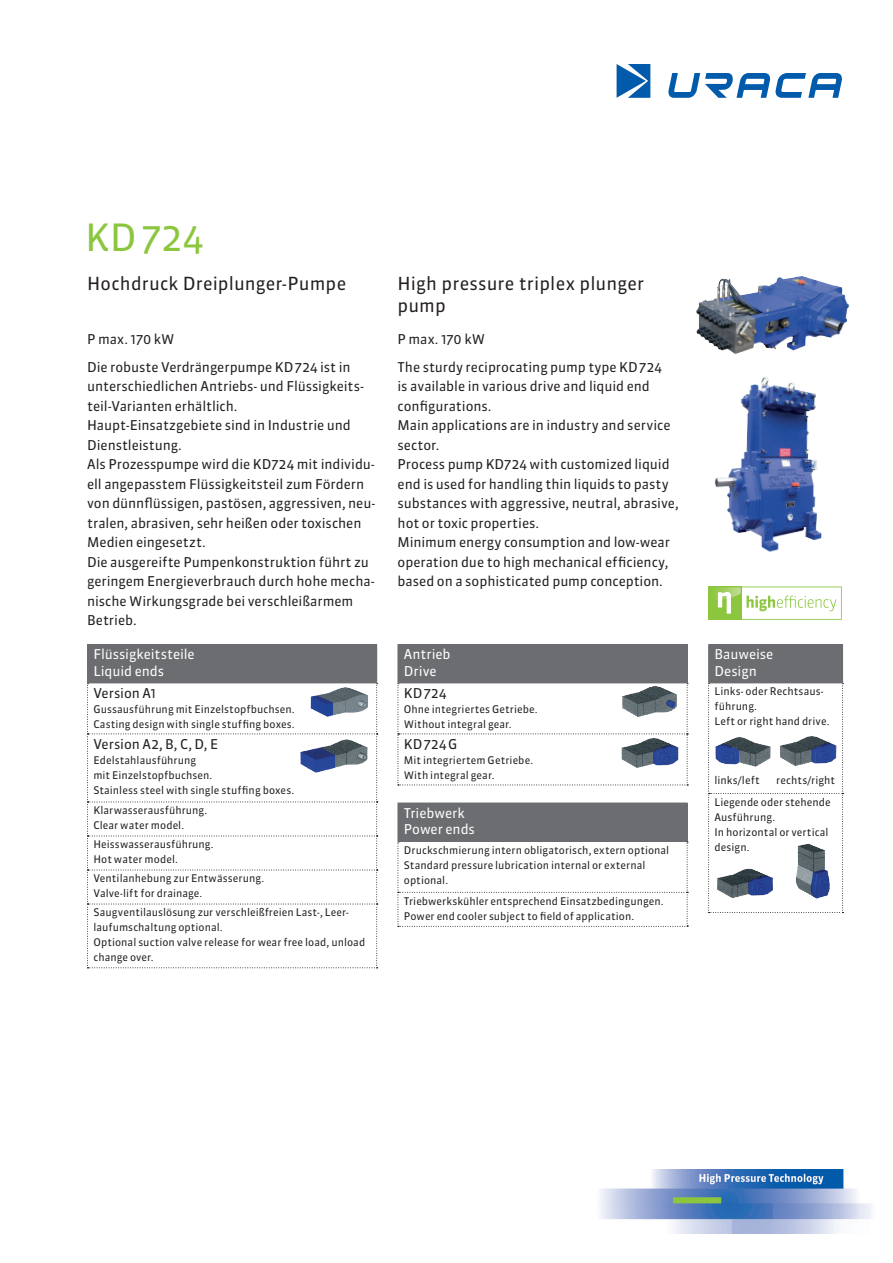
<style>
.page{position:relative;width:893px;height:1263px;background:#fff}
.page>*{position:absolute;margin:0;border:0;box-sizing:border-box;transform-origin:0 0}
.t1{font:37.5px "Sanuk OT";letter-spacing:.005em;color:#8bc63e}
.t2{font:18px/21.3px "Sanuk OT";letter-spacing:.01em;color:#231f20}
.t3{font:13.5px/19.5px "Sanuk OT";letter-spacing:-.005em;color:#231f20}
.t4{font:13.5px/16.5px "Sanuk OT";letter-spacing:-.005em;color:#fff}
.t5{font:10.5px/15px "Sanuk OT";letter-spacing:.005em;color:#231f20}
</style>
<div class="page">
<div style="left:88px;top:645px;width:289px;height:38px;background:#6c6d70"></div>
<svg style="left:87px;top:683px;width:291px;height:285px"></svg>
<hr style="left:87px;top:644px;width:290px;height:1px;background:#6c6d70">
<hr style="left:87px;top:682px;width:290px;height:1px;background:#6c6d70">
<hr style="left:87px;top:645px;width:1px;height:37px;background:#6c6d70">
<div style="left:398px;top:645px;width:289px;height:38px;background:#6c6d70"></div>
<svg style="left:398px;top:683px;width:290px;height:102px"></svg>
<hr style="left:398px;top:644px;width:289px;height:1px;background:#6c6d70">
<hr style="left:687px;top:645px;width:1px;height:37px;background:#6c6d70">
<div style="left:398px;top:803px;width:289px;height:38px;background:#6c6d70"></div>
<hr style="left:398px;top:841px;width:289px;height:1px;background:#6c6d70">
<hr style="left:687px;top:803px;width:1px;height:38px;background:#6c6d70">
<svg style="left:398px;top:842px;width:290px;height:85px"></svg>
<div style="left:709px;top:645px;width:133px;height:38px;background:#6c6d70"></div>
<svg style="left:708px;top:683px;width:135px;height:230px"></svg>
<hr style="left:708px;top:644px;width:135px;height:1px;background:#6c6d70">
<hr style="left:708px;top:682px;width:135px;height:1px;background:#6c6d70">
<hr style="left:708px;top:645px;width:1px;height:37px;background:#6c6d70">
<hr style="left:842px;top:645px;width:1px;height:37px;background:#6c6d70">
<img style="left:711px;top:735px;width:64px;height:32px">
<img style="left:778px;top:734px;width:60px;height:33px">
<img style="left:712px;top:865px;width:64px;height:36px">
<img style="left:793px;top:841px;width:38px;height:60px">
<img style="left:620px;top:737px;width:60px;height:33px">
<img style="left:620px;top:684px;width:60px;height:33px">
<img style="left:310px;top:686px;width:58px;height:31px">
<img style="left:299px;top:735px;width:72px;height:39px">
<img style="left:696px;top:276px;width:106px;height:75px">
<svg style="left:668px;top:73px;width:174px;height:25px"></svg>
<svg style="left:617px;top:64px;width:33px;height:34px"></svg>
<img style="left:600px;top:1169px;width:271px;height:64px">
<img style="left:714px;top:376px;width:108px;height:176px">
<svg style="left:708px;top:586px;width:134px;height:34px"></svg>
<h1 class="t1" style="left:85px;top:214px;width:120px">KD724</h1>
<h2 class="t2" style="left:87px;top:273px;width:261px">Hochdruck Dreiplunger-Pumpe</h2>
<p class="t3" style="left:87px;top:326px;width:265px;line-height:27.6px">P max. 170 kW<br>Die robuste Verdrängerpumpe KD724 ist in</p>
<p class="t3" style="left:87px;top:377px;width:289px">unterschiedlichen Antriebs- und Flüssigkeits&shy;teil-Varianten erhältlich.<br>Haupt-Einsatzgebiete sind in Industrie und Dienstleistung.<br>Als Prozesspumpe wird die KD724 mit individu&shy;ell angepasstem Flüssigkeitsteil zum Fördern von dünnflüssigen, pastösen, aggressiven, neu&shy;tralen, abrasiven, sehr heißen oder toxischen Medien eingesetzt.<br>Die ausgereifte Pumpenkonstruktion führt zu geringem Energieverbrauch durch hohe mecha&shy;nische Wirkungsgrade bei verschleißarmem Betrieb.</p>
<p class="t4" style="left:93px;top:646px;width:103px">Flüssigkeitsteile<br>Liquid ends</p>
<p class="t3" style="left:93px;top:683px;width:64px">Version A1</p>
<p class="t5" style="left:93px;top:701px;width:203px">Gussausführung mit Einzelstopfbuchsen.<br>Casting design with single stuffing boxes.</p>
<p class="t3" style="left:93px;top:734px;width:126px">Version A2, B, C, D, E</p>
<p class="t5" style="left:93px;top:752px;width:202px">Edelstahlausführung<br>mit Einzelstopfbuchsen.<br>Stainless steel with single stuffing boxes.</p>
<p class="t5" style="left:93px;top:803px;width:115px">Klarwasserausführung.<br>Clear water model.</p>
<p class="t5" style="left:93px;top:837px;width:122px">Heisswasserausführung.<br>Hot water model.</p>
<p class="t5" style="left:93px;top:871px;width:172px">Ventilanhebung zur Entwässerung.<br>Valve-lift for drainage.</p>
<p class="t5" style="left:93px;top:905px;width:273px">Saugventilauslösung zur verschleißfreien Last-, Leer&shy;laufumschaltung optional.<br>Optional suction valve release for wear free load, unload change over.</p>
<h2 class="t2" style="left:398px;top:273px;width:248px">High pressure triplex plunger pump</h2>
<p class="t3" style="left:398px;top:326px;width:266px;line-height:27.6px">P max. 170 kW<br>The sturdy reciprocating pump type KD724</p>
<p class="t3" style="left:398px;top:377px;width:283px">is available in various drive and liquid end configurations.<br>Main applications are in industry and service sector.<br>Process pump KD724 with customized liquid end is used for handling thin liquids to pasty substances with aggressive, neutral, abrasive, hot or toxic properties.<br>Minimum energy consumption and low-wear operation due to high mechanical efficiency, based on a sophisticated pump conception.</p>
<p class="t4" style="left:404px;top:646px;width:48px">Antrieb<br>Drive</p>
<p class="t3" style="left:404px;top:683px;width:44px">KD724</p>
<p class="t5" style="left:404px;top:701px;width:135px">Ohne integriertes Getriebe.<br>Without integral gear.</p>
<p class="t3" style="left:404px;top:734px;width:55px">KD724G</p>
<p class="t5" style="left:404px;top:752px;width:131px">Mit integriertem Getriebe.<br>With integral gear.</p>
<p class="t4" style="left:404px;top:804px;width:72px">Triebwerk<br>Power ends</p>
<p class="t5" style="left:404px;top:842px;width:267px">Druckschmierung intern obligatorisch, extern optional<br>Standard pressure lubrication internal or external optional.</p>
<p class="t5" style="left:404px;top:893px;width:261px">Triebwerkskühler entsprechend Einsatzbedingungen.<br>Power end cooler subject to field of application.</p>
<p class="t4" style="left:714px;top:646px;width:60px">Bauweise<br>Design</p>
<p class="t5" style="left:714px;top:684px;width:117px">Links- oder Rechtsaus&shy;führung.<br>Left or right hand drive.</p>
<p class="t5" style="left:714px;top:770px;width:122px;line-height:21.6px;text-indent:62px">rechts/right<br>Liegende oder stehende</p>
<p class="t5" style="left:714px;top:809px;width:116px">Ausführung.<br>In horizontal or vertical design.</p>
<p class="t5" style="left:714px;top:773px;width:47px">links/left</p>
</div>
